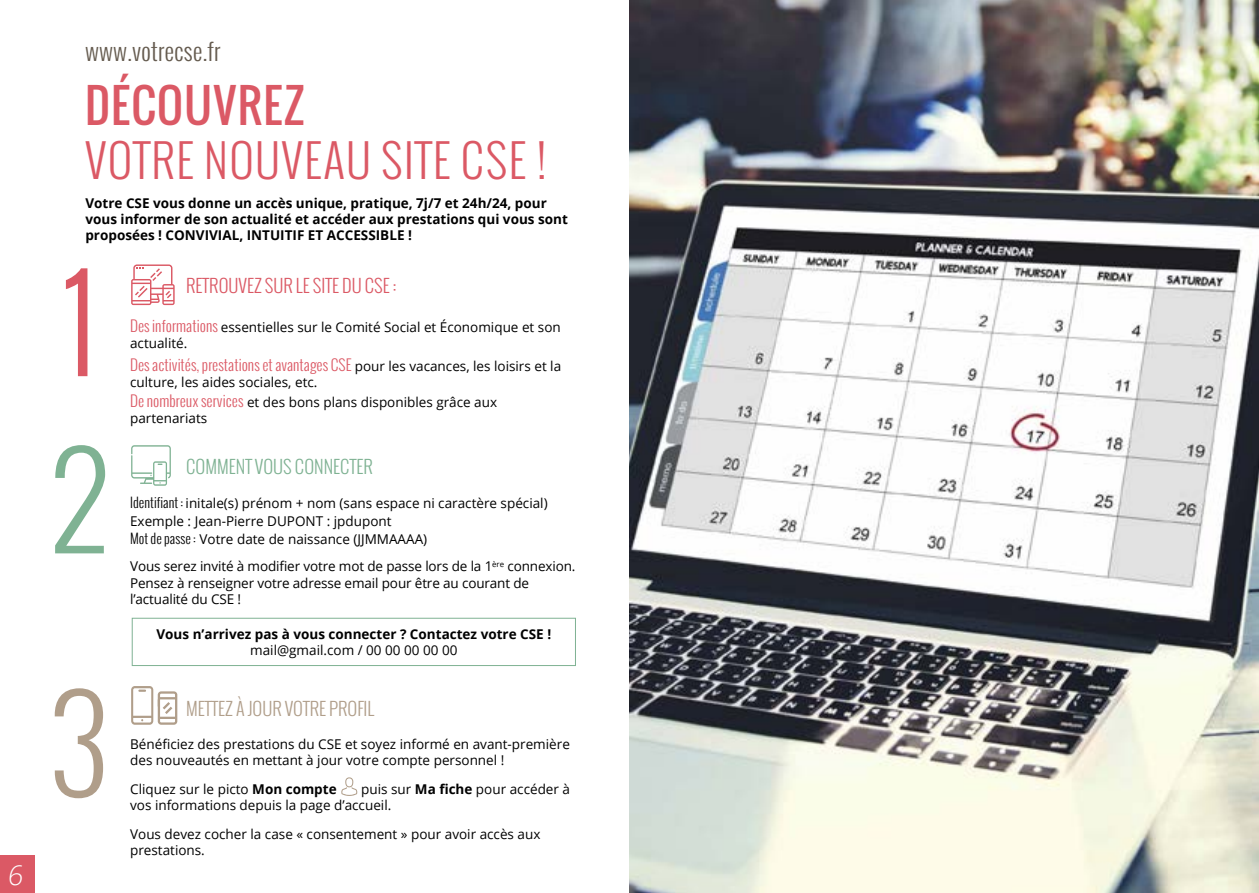
<style>
.page{position:relative;width:1259px;height:893px;background:#fff}
.page>*{position:absolute;margin:0;border:0;box-sizing:border-box;transform-origin:0 0}
.t1{font:300 128.25px "Oswald";color:#db5965}
.t2{font:300 127.05px "Oswald";color:#7fb293}
.t3{font:300 127.05px "Oswald";color:#b09e8a}
.t4{font:300 45px "Oswald";letter-spacing:.03em;color:#db5965}
.t5{font:45px "Oswald";letter-spacing:.03em;color:#db5965}
.t6{font:300 27px "Open Sans";color:#fff}
.t7{font:300 24px "Oswald";color:#655b4f}
.t8{font:300 18px "Oswald";color:#db5965}
.t9{font:300 18px "Oswald";color:#b09e8a}
.t10{font:300 18px "Oswald";color:#7fb293}
.t11{font:300 15px "Oswald";color:#db5965}
.t12{font:13.5px/16.2px "Open Sans";color:#000}
.t13{font:700 13.5px/16.2px "Open Sans";color:#000}
.s1{font-family:"Oswald";font-weight:300;font-size:15px;color:#db5965}
.s2{font-family:"Open Sans";font-weight:400;font-size:13.5px;color:#000}
.s3{font-family:"Oswald";font-weight:300}
.s4{font-weight:700}
</style>
<div class="page">
<div style="left:0;top:855px;width:34px;height:38px;background:#db5965"></div>
<svg style="left:131px;top:264px;width:44px;height:41px"></svg>
<div style="left:132px;top:618px;width:444px;height:48px;border:1px solid #7fb293"></div>
<svg style="left:131px;top:445px;width:40px;height:41px"></svg>
<svg style="left:131px;top:686px;width:46px;height:39px"></svg>
<svg style="left:341px;top:777px;width:16px;height:19px"></svg>
<img style="left:629px;top:0;width:630px;height:893px">
<h3 class="t6" style="left:7px;top:857px;width:21px">6</h3>
<h3 class="t7" style="left:85px;top:35px;width:137px">www.votrecse.fr</h3>
<h3 class="t5" style="left:85px;top:72px;width:221px">DÉCOUVREZ</h3>
<h3 class="t4" style="left:85px;top:130px;width:463px">VOTRE NOUVEAU SITE CSE !</h3>
<p class="t13" style="left:85px;top:195px;width:484px">Votre CSE vous donne un accès unique, pratique, 7j/7 et 24h/24, pour vous informer de son actualité et accéder aux prestations qui vous sont proposées ! CONVIVIAL, INTUITIF ET ACCESSIBLE !</p>
<h1 class="t1" style="left:63px;top:235px;width:35px">1</h1>
<h2 class="t2" style="left:51px;top:414px;width:60px">2</h2>
<h2 class="t3" style="left:51px;top:657px;width:60px">3</h2>
<h3 class="t8" style="left:186px;top:273px;width:212px">RETROUVEZ SUR LE SITE DU CSE :</h3>
<p class="t12" style="left:130px;top:318px;width:432px"><span class="s1">Des informations</span> essentielles sur le Comité Social et Économique et son actualité.</p>
<p class="t11" style="left:130px;top:355px;width:432px">Des activités, prestations et avantages CSE <span class="s2">pour les vacances, les loisirs et la</span></p>
<p class="t12" style="left:130px;top:372px;width:368px;line-height:19.5px">culture, les aides sociales, etc.<br><span class="s1">De nombreux services</span> et des bons plans disponibles grâce aux</p>
<p class="t12" style="left:130px;top:410px;width:79px">partenariats</p>
<h3 class="t10" style="left:186px;top:454px;width:188px">COMMENT VOUS CONNECTER</h3>
<p class="t12" style="left:130px;top:494px;width:419px;line-height:18px"><span class="s3">Identifiant :</span> initale(s) prénom + nom (sans espace ni caractère spécial)<br>Exemple : Jean-Pierre DUPONT : jpdupont<br><span class="s3">Mot de passe :</span> Votre date de naissance (JJMMAAAA)</p>
<p class="t12" style="left:130px;top:558px;width:447px">Vous serez invité à modifier votre mot de passe lors de la 1<sup>ère</sup> connexion.<br>Pensez à renseigner votre adresse email pour être au courant de l’actualité du CSE !</p>
<p class="t13" style="left:156px;top:626px;width:396px">Vous n’arrivez pas à vous connecter ? Contactez votre CSE !</p>
<p class="t12" style="left:250px;top:642px;width:209px">mail@gmail.com / 00 00 00 00 00</p>
<h3 class="t9" style="left:186px;top:696px;width:190px">METTEZ À JOUR VOTRE PROFIL</h3>
<p class="t12" style="left:130px;top:736px;width:441px">Bénéficiez des prestations du CSE et soyez informé en avant-première des nouveautés en mettant à jour votre compte personnel !</p>
<p class="t12" style="left:130px;top:781px;width:208px">Cliquez sur le picto <span class="s4">Mon compte</span></p>
<p class="t12" style="left:130px;top:781px;width:441px;text-indent:231px">puis sur <span class="s4">Ma fiche</span> pour accéder à vos informations depuis la page d’accueil.</p>
<p class="t12" style="left:130px;top:826px;width:412px">Vous devez cocher la case « consentement » pour avoir accès aux prestations.</p>
</div>
